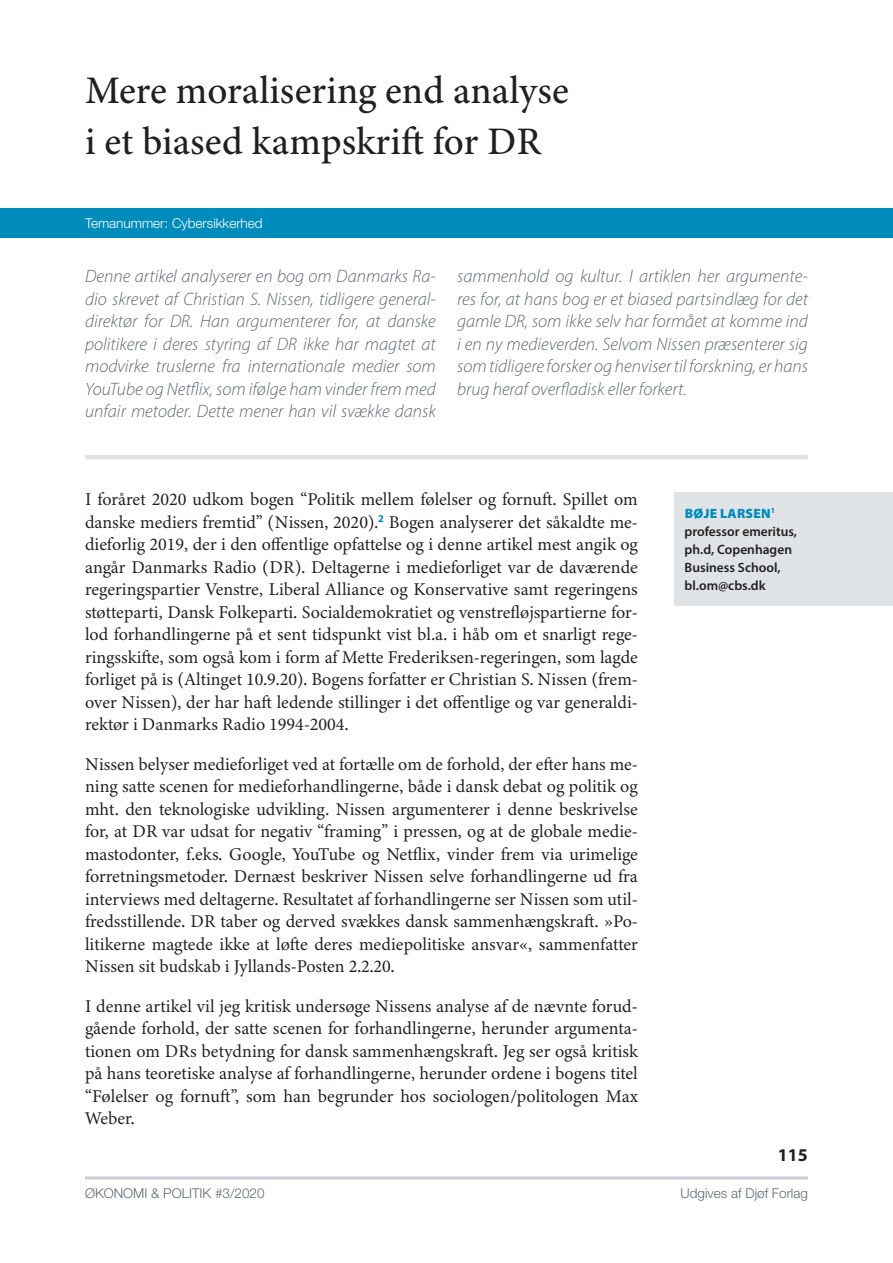
<style>
.page{position:relative;width:893px;height:1263px;background:#fff}
.page>*{position:absolute;margin:0;border:0;box-sizing:border-box;transform-origin:0 0}
.t1{font:500 39px/51px "Minion 3";color:#231f20}
.t2{font:18px/22.5px "Minion 3";color:#231f20;text-align:justify}
.t3{font:italic 300 18px/22.5px "Myriad Pro";color:#5e696f;text-align:justify}
.t4{font:700 18px "Myriad Pro";color:#231f20}
.t5{font:600 13.5px/18px "Myriad Pro";color:#231f20}
.t6{font:300 13.5px "Helvetica Neue LT Std";color:#5e696f}
.t7{font:300 13.5px "Helvetica Neue LT Std";color:#fff}
.s1{font-weight:900;color:#008bbd}
</style>
<div class="page">
<div style="left:675px;top:493px;width:218px;height:113px;background:#dfe3e6"></div>
<div style="left:0;top:208px;width:893px;height:30px;background:#008bbd"></div>
<hr style="left:85px;top:1176px;width:723px;height:3px;background:#c9cfd4">
<hr style="left:85px;top:455px;width:723px;height:4px;background:#dfe3e6">
<h1 class="t1" style="left:85px;top:65px;width:486px">Mere moralisering end analyse i et biased kampskrift for DR</h1>
<p class="t7" style="left:85px;top:215px;width:179px">Temanummer: Cybersikkerhed</p>
<p class="t3" style="left:85px;top:265px;width:352px">Denne artikel analyserer en bog om Danmarks Ra&shy;dio skrevet af Christian S. Nissen, tidligere general&shy;direktør for DR. Han argumenterer for, at danske politikere i deres styring af DR ikke har magtet at modvirke truslerne fra internationale medier som YouTube og Netflix, som ifølge ham vinder frem med unfair metoder. Dette mener han vil svække dansk</p>
<p class="t3" style="left:457px;top:265px;width:352px">sammenhold og kultur. I artiklen her argumente&shy;res for, at hans bog er et biased partsindlæg for det gamle DR, som ikke selv har formået at komme ind i en ny medieverden. Selvom Nissen præsenterer sig som tidligere forsker og henviser til forskning, er hans brug heraf overfladisk eller forkert.</p>
<p class="t2" style="left:85px;top:488px;width:554px">I foråret 2020 udkom bogen “Politik mellem følelser og fornuft. Spillet om danske mediers fremtid” (Nissen, 2020).<sup>2</sup> Bogen analyserer det såkaldte me&shy;dieforlig 2019, der i den offentlige opfattelse og i denne artikel mest angik og angår Danmarks Radio (DR). Deltagerne i medieforliget var de daværende regeringspartier Venstre, Liberal Alliance og Konservative samt regeringens støtteparti, Dansk Folkeparti. Socialdemokratiet og venstrefløjspartierne for&shy;lod forhandlingerne på et sent tidspunkt vist bl.a. i håb om et snarligt rege&shy;ringsskifte, som også kom i form af Mette Frederiksen-regeringen, som lagde forliget på is (Altinget 10.9.20). Bogens forfatter er Christian S. Nissen (frem&shy;over Nissen), der har haft ledende stillinger i det offentlige og var generaldi&shy;rektør i Danmarks Radio 1994-2004.</p>
<p class="t2" style="left:85px;top:753px;width:554px">Nissen belyser medieforliget ved at fortælle om de forhold, der efter hans me&shy;ning satte scenen for medieforhandlingerne, både i dansk debat og politik og mht. den teknologiske udvikling. Nissen argumenterer i denne beskrivelse for, at DR var udsat for negativ “framing” i pressen, og at de globale medie&shy;mastodonter, f.eks. Google, YouTube og Netflix, vinder frem via urimelige forretningsmetoder. Dernæst beskriver Nissen selve forhandlingerne ud fra interviews med deltagerne. Resultatet af forhandlingerne ser Nissen som util&shy;fredsstillende. DR taber og derved svækkes dansk sammenhængskraft. »Po&shy;litikerne magtede ikke at løfte deres mediepolitiske ansvar«, sammenfatter Nissen sit budskab i Jyllands-Posten 2.2.20.</p>
<p class="t2" style="left:85px;top:995px;width:554px">I denne artikel vil jeg kritisk undersøge Nissens analyse af de nævnte forud&shy;gående forhold, der satte scenen for forhandlingerne, herunder argumenta&shy;tionen om DRs betydning for dansk sammenhængskraft. Jeg ser også kritisk på hans teoretiske analyse af forhandlingerne, herunder ordene i bogens titel “Følelser og fornuft”, som han begrunder hos sociologen/politologen Max Weber.</p>
<p class="t5" style="left:685px;top:504px;width:114px"><span class="s1">BØJE LARSEN</span><sup>1 </sup>professor emeritus, ph.d, Copenhagen<br>Business School, bl.om@cbs.dk</p>
<p class="t4" style="left:778px;top:1143px;width:31px">115</p>
<p class="t6" style="left:85px;top:1185px;width:181px">ØKONOMI &amp; POLITIK #3/2020</p>
<p class="t6" style="left:681px;top:1185px;width:129px">Udgives af Djøf Forlag</p>
</div>
